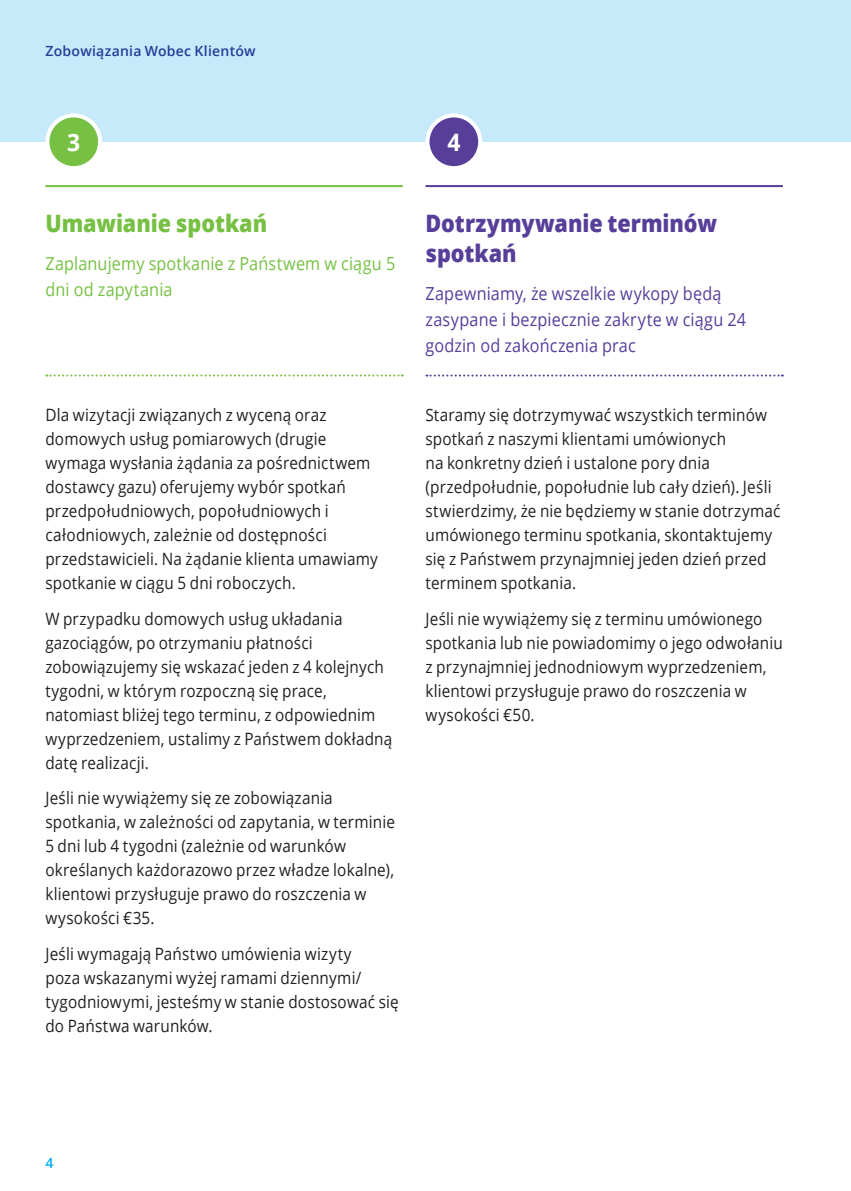
<style>
.page{position:relative;width:851px;height:1191px;background:#fff}
.page>*{position:absolute;margin:0;border:0;box-sizing:border-box;transform-origin:0 0}
.t1{font:800 24px/30px "Open Sans";color:#563e99;scale:.9 1}
.t2{font:800 24px "Open Sans";color:#76c043;scale:.9 1}
.t3{font:700 24px "Open Sans";color:#fff;scale:.95 1}
.t4{font:18px/26px "Open Sans";letter-spacing:.01em;color:#563e99;scale:.9 1}
.t5{font:18px/26px "Open Sans";letter-spacing:.01em;color:#76c043;scale:.9 1}
.t6{font:17px/24px "Open Sans";letter-spacing:.01em;color:#231f20;scale:.9 1}
.t7{font:600 14px "Open Sans";letter-spacing:.02em;color:#243c97}
.t8{font:600 14px "Open Sans";color:#00aeef}
</style>
<div class="page">
<hr style="left:45px;top:185px;width:358px;height:2px;background:#76c043">
<svg style="left:46px;top:374px;width:357px;height:2px"></svg>
<hr style="left:425px;top:185px;width:357px;height:2px;background:#563e99">
<svg style="left:426px;top:374px;width:356px;height:2px"></svg>
<div style="left:0;top:0;width:850px;height:142px;background:#c6eafa"></div>
<hr style="left:850px;top:0;width:1px;height:142px;background:#c6eafa">
<div style="left:427px;top:115px;width:53px;height:53px;background:#563e99;border-radius:50%"></div>
<div style="left:425px;top:113px;width:57px;height:57px;border:4px solid #fff;border-radius:50%"></div>
<div style="left:47px;top:115px;width:53px;height:53px;background:#76c043;border-radius:50%"></div>
<div style="left:45px;top:113px;width:57px;height:57px;border:4px solid #fff;border-radius:50%"></div>
<p class="t7" style="left:45px;top:41px;width:212px">Zobowiązania Wobec Klientów</p>
<h1 class="t3" style="left:67px;top:125px;width:15px">3</h1>
<h1 class="t3" style="left:447px;top:125px;width:15px">4</h1>
<h1 class="t2" style="left:45px;top:205px;width:248px">Umawianie spotkań</h1>
<p class="t5" style="left:45px;top:250px;width:390px">Zaplanujemy spotkanie z Państwem w ciągu 5 dni od zapytania</p>
<p class="t6" style="left:45px;top:402px;width:371px">Dla wizytacji związanych z wyceną oraz domowych usług pomiarowych (drugie wymaga wysłania żądania za pośrednictwem dostawcy gazu) oferujemy wybór spotkań przedpołudniowych, popołudniowych i całodniowych, zależnie od dostępności przedstawicieli. Na żądanie klienta umawiamy spotkanie w ciągu 5 dni roboczych.</p>
<p class="t6" style="left:45px;top:606px;width:387px">W przypadku domowych usług układania gazociągów, po otrzymaniu płatności zobowiązujemy się wskazać jeden z 4 kolejnych tygodni, w którym rozpoczną się prace, natomiast bliżej tego terminu, z odpowiednim wyprzedzeniem, ustalimy z Państwem dokładną datę realizacji.</p>
<p class="t6" style="left:45px;top:785px;width:390px">Jeśli nie wywiążemy się ze zobowiązania spotkania, w zależności od zapytania, w terminie 5 dni lub 4 tygodni (zależnie od warunków określanych każdorazowo przez władze lokalne), klientowi przysługuje prawo do roszczenia w wysokości €35.</p>
<p class="t6" style="left:45px;top:941px;width:394px">Jeśli wymagają Państwo umówienia wizyty<br>poza wskazanymi wyżej ramami dziennymi/ tygodniowymi, jesteśmy w stanie dostosować się do Państwa warunków.</p>
<h1 class="t1" style="left:425px;top:207px;width:325px">Dotrzymywanie terminów spotkań</h1>
<p class="t4" style="left:425px;top:280px;width:358px">Zapewniamy, że wszelkie wykopy będą zasypane i bezpiecznie zakryte w ciągu 24 godzin od zakończenia prac</p>
<p class="t6" style="left:425px;top:402px;width:396px">Staramy się dotrzymywać wszystkich terminów spotkań z naszymi klientami umówionych<br>na konkretny dzień i ustalone pory dnia (przedpołudnie, popołudnie lub cały dzień). Jeśli stwierdzimy, że nie będziemy w stanie dotrzymać umówionego terminu spotkania, skontaktujemy się z Państwem przynajmniej jeden dzień przed terminem spotkania.</p>
<p class="t6" style="left:425px;top:606px;width:398px">Jeśli nie wywiążemy się z terminu umówionego spotkania lub nie powiadomimy o jego odwołaniu z przynajmniej jednodniowym wyprzedzeniem, klientowi przysługuje prawo do roszczenia w wysokości €50.</p>
<p class="t8" style="left:45px;top:1153px;width:9px">4</p>
</div>
